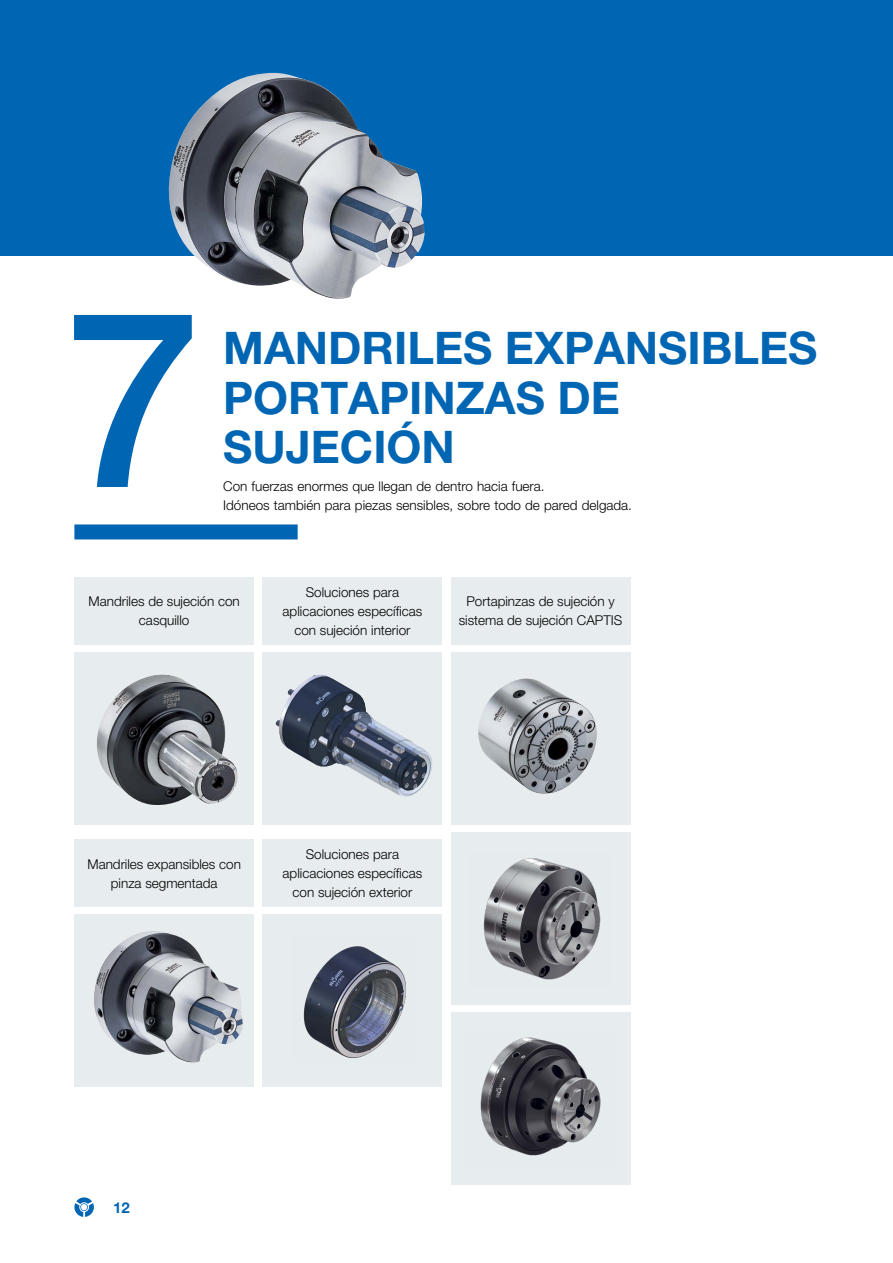
<style>
.page{position:relative;width:893px;height:1263px;background:#fff}
.page>*{position:absolute;margin:0;border:0;box-sizing:border-box;transform-origin:0 0}
.t1{font:500 245.7px "Helvetica Neue LT Pro";color:#0066b3}
.t2{font:700 45px/49.5px "Helvetica Neue LT Pro";color:#0066b3}
.t3{font:700 15px "Helvetica Neue LT Pro";color:#0066b3}
.t4{font:300 13.5px/18.9px "Helvetica Neue LT Pro";color:#000;text-align:center}
</style>
<div class="page">
<svg style="left:74px;top:1197px;width:20px;height:20px"></svg>
<div style="left:451px;top:652px;width:179px;height:172px;background:#e7ecef"></div>
<div style="left:451px;top:832px;width:179px;height:172px;background:#e7ecef"></div>
<div style="left:451px;top:1012px;width:179px;height:172px;background:#e7ecef"></div>
<div style="left:451px;top:577px;width:179px;height:67px;background:#e7ecef"></div>
<div style="left:74px;top:652px;width:180px;height:172px;background:#e7ecef"></div>
<svg style="left:263px;top:652px;width:179px;height:172px;background:#b5bbc3"></svg>
<div style="left:74px;top:914px;width:180px;height:173px;background:#e7ecef"></div>
<div style="left:263px;top:914px;width:179px;height:173px;background:#e7ecef"></div>
<div style="left:74px;top:577px;width:180px;height:67px;background:#e7ecef"></div>
<div style="left:263px;top:577px;width:179px;height:67px;background:#e7ecef"></div>
<div style="left:74px;top:839px;width:180px;height:68px;background:#e7ecef"></div>
<div style="left:263px;top:839px;width:179px;height:68px;background:#e7ecef"></div>
<div style="left:0;top:0;width:893px;height:255px;background:#0066b3"></div>
<img style="left:97px;top:674px;width:141px;height:131px">
<img style="left:94px;top:931px;width:149px;height:131px">
<img style="left:289px;top:675px;width:34px;height:16px">
<img style="left:303px;top:946px;width:103px;height:112px">
<img style="left:167px;top:73px;width:258px;height:226px">
<img style="left:478px;top:678px;width:119px;height:116px">
<img style="left:483px;top:858px;width:118px;height:122px">
<img style="left:480px;top:1037px;width:121px;height:119px">
<div style="left:74px;top:524px;width:224px;height:15px;background:#0066b3"></div>
<h1 class="t1" style="left:65px;top:253px;width:138px">7</h1>
<h2 class="t2" style="left:223px;top:322px;width:596px">MANDRILES EXPANSIBLES<br>PORTAPINZAS DE<br>SUJECIÓN</h2>
<p class="t4" style="left:223px;top:476px;width:410px;text-align:left">Con fuerzas enormes que llegan de dentro hacia fuera.<br>Idóneos también para piezas sensibles, sobre todo de pared delgada.</p>
<p class="t4" style="left:89px;top:592px;width:153px">Mandriles de sujeción con casquillo</p>
<p class="t4" style="left:283px;top:582px;width:141px">Soluciones para aplicaciones específicas con sujeción interior</p>
<p class="t4" style="left:459px;top:591px;width:165px">Portapinzas de sujeción y sistema de sujeción CAPTIS</p>
<p class="t4" style="left:87px;top:854px;width:155px">Mandriles expansibles con pinza segmentada</p>
<p class="t4" style="left:283px;top:845px;width:141px">Soluciones para aplicaciones específicas con sujeción exterior</p>
<p class="t3" style="left:113px;top:1198px;width:18px">12</p>
</div>
